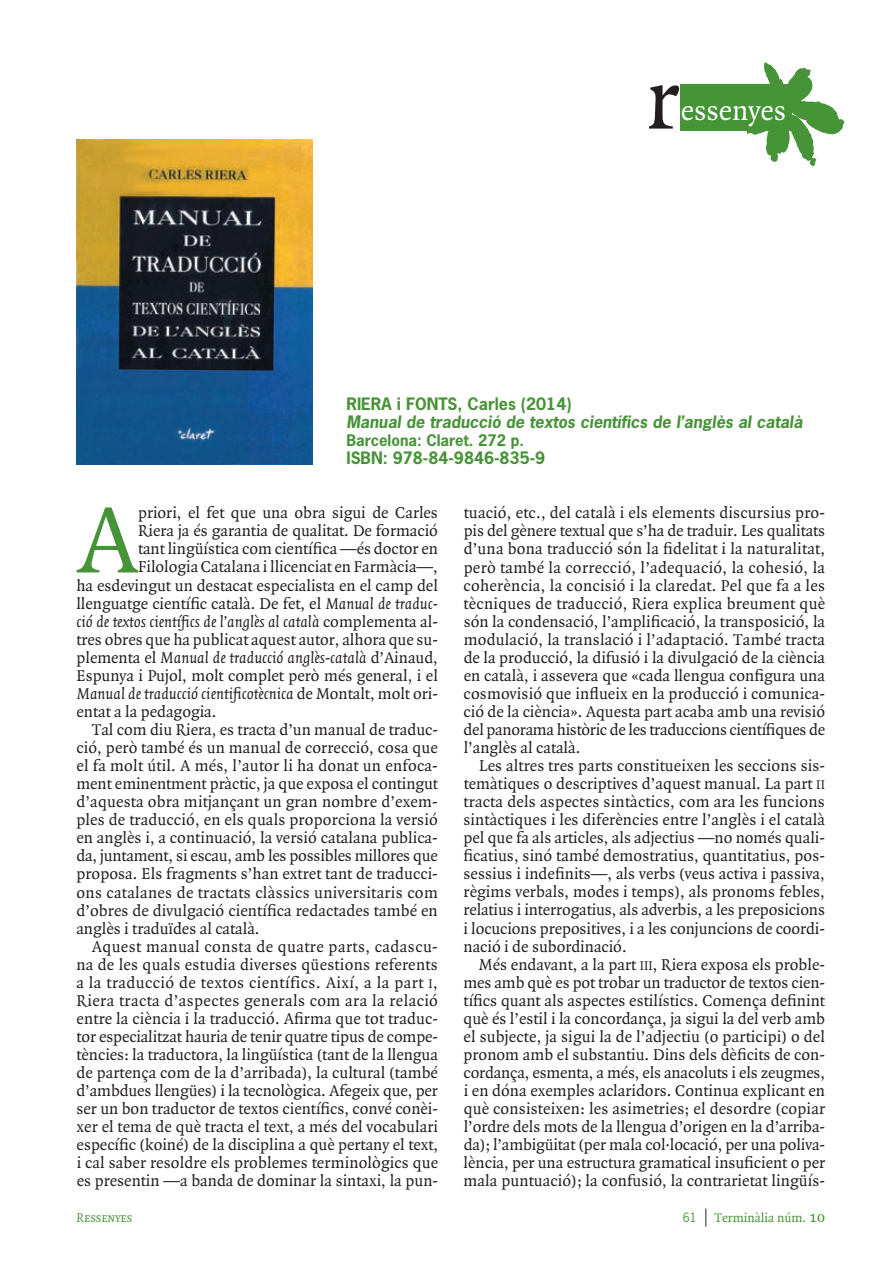
<style>
.page{position:relative;width:893px;height:1263px;background:#fff}
.page>*{position:absolute;margin:0;border:0;box-sizing:border-box;transform-origin:0 0}
.t1{font:101.4px "Quadraat";color:#479338}
.t2{font:93px "Quadraat";color:#231f20}
.t3{font:30px "Quadraat";color:#fff}
.t4{font:16.8px/18px "Quadraat";color:#231f20;text-align:justify}
.t5{font:italic 16.8px "Quadraat";color:#231f20}
.t6{font:16.8px "Quadraat";letter-spacing:.025em;color:#231f20}
.t7{font:16.8px "Quadraat";letter-spacing:.02em;color:#231f20}
.t8{font:16.8px "Quadraat";letter-spacing:.03em;color:#231f20}
.t9{font:italic 700 16.2px "News Gothic";color:#479338}
.t10{font:16.2px "News Gothic Bold SC800";color:#479338}
.t11{font:700 16.2px "News Gothic";color:#479338}
.t12{font:700 15px "News Gothic";color:#479338}
.t13{font:13.5px "Quadraat";color:#479338}
.t14{font:13.5px "Quadraat Italic Small Caps";color:#479338}
.t15{font:12px "News Gothic";color:#479338}
.s1{font-family:"News Gothic";font-weight:700}
.s2{font-style:italic}
.s3{font-style:normal}
.s4{font-family:"Quadraat Regular SC800";font-size:13.5px}
.s5{font-family:"Quadraat Small Caps";font-size:15.75px}
</style>
<div class="page">
<svg style="left:705px;top:1208px;width:1px;height:18px"></svg>
<div style="left:681px;top:84px;width:111px;height:46px;background:#479338"></div>
<svg style="left:738px;top:62px;width:107px;height:105px"></svg>
<img style="left:77px;top:139px;width:235px;height:326px">
<h2 class="t2" style="left:646px;top:51px;width:35px">r</h2>
<h3 class="t3" style="left:681px;top:94px;width:107px">essenyes</h3>
<p class="t10" style="left:346px;top:393px;width:10px">RIERA</p>
<p class="t10" style="left:397px;top:393px;width:176px"><span class="s1">i</span> FONTS, <span class="s1">Carles</span> (2014)</p>
<p class="t9" style="left:346px;top:411px;width:458px">Manual de traducció de textos científics de l’anglès al català</p>
<p class="t12" style="left:346px;top:430px;width:179px">Barcelona: Claret. 272 p.</p>
<p class="t11" style="left:346px;top:447px;width:200px">ISBN: 978-84-9846-835-9</p>
<h1 class="t1" style="left:77px;top:487px;width:63px">A</h1>
<p class="t4" style="left:138px;top:504px;width:301px">priori, el fet que una obra sigui de Carles</p>
<p class="t4" style="left:138px;top:522px;width:301px">Riera ja és garantia de qualitat. De formació</p>
<p class="t4" style="left:138px;top:541px;width:301px">tant lingüística com científica —és doctor en</p>
<p class="t4" style="left:138px;top:559px;width:301px">Filologia Catalana i llicenciat en Farmàcia—,</p>
<p class="t4" style="left:76px;top:577px;width:363px">ha esdevingut un destacat especialista en el camp del</p>
<p class="t4" style="left:76px;top:595px;width:363px">llenguatge científic català. De fet, el <span class="s2">Manual de traduc-</span></p>
<p class="t5" style="left:76px;top:612px;width:363px">ció de textos científics de l’anglès al català <span class="s3">complementa al-</span></p>
<p class="t4" style="left:76px;top:631px;width:363px">tres obres que ha publicat aquest autor, alhora que su-</p>
<p class="t5" style="left:77px;top:648px;width:363px"><span class="s3">plementa el</span> Manual de traducció anglès-català <span class="s3">d’Ainaud,</span></p>
<p class="t4" style="left:77px;top:667px;width:363px">Espunya i Pujol, molt complet però més general, i el</p>
<p class="t5" style="left:76px;top:685px;width:363px">Manual de traducció cientificotècnica <span class="s3">de Montalt, molt ori-</span></p>
<p class="t4" style="left:76px;top:703px;width:142px">entat a la pedagogia.</p>
<p class="t4" style="left:92px;top:721px;width:348px">Tal com diu Riera, es tracta d’un manual de traduc-</p>
<p class="t4" style="left:76px;top:739px;width:363px">ció, però també és un manual de correcció, cosa que</p>
<p class="t4" style="left:76px;top:757px;width:363px">el fa molt útil. A més, l’autor li ha donat un enfoca-</p>
<p class="t4" style="left:76px;top:775px;width:363px">ment eminentment pràctic, ja que exposa el contingut</p>
<p class="t4" style="left:76px;top:793px;width:363px">d’aquesta obra mitjançant un gran nombre d’exem-</p>
<p class="t4" style="left:76px;top:811px;width:363px">ples de traducció, en els quals proporciona la versió</p>
<p class="t4" style="left:76px;top:829px;width:363px">en anglès i, a continuació, la versió catalana publica-</p>
<p class="t4" style="left:76px;top:847px;width:363px">da, juntament, si escau, amb les possibles millores que</p>
<p class="t4" style="left:76px;top:866px;width:363px">proposa. Els fragments s’han extret tant de traducci-</p>
<p class="t7" style="left:76px;top:883px;width:363px">ons catalanes de tractats clàssics universitaris com</p>
<p class="t4" style="left:76px;top:902px;width:363px">d’obres de divulgació científica redactades també en</p>
<p class="t4" style="left:76px;top:920px;width:185px">anglès i traduïdes al català.</p>
<p class="t6" style="left:92px;top:938px;width:347px">Aquest manual consta de quatre parts, cadascu-</p>
<p class="t4" style="left:76px;top:956px;width:363px">na de les quals estudia diverses qüestions referents</p>
<p class="t8" style="left:76px;top:974px;width:363px">a la traducció de textos científics. Així, a la part <span class="s4">i</span>,</p>
<p class="t6" style="left:77px;top:991px;width:363px">Riera tracta d’aspectes generals com ara la relació</p>
<p class="t4" style="left:77px;top:1010px;width:363px">entre la ciència i la traducció. Afirma que tot traduc-</p>
<p class="t4" style="left:77px;top:1028px;width:363px">tor especialitzat hauria de tenir quatre tipus de compe-</p>
<p class="t4" style="left:77px;top:1046px;width:363px">tències: la traductora, la lingüística (tant de la llengua</p>
<p class="t4" style="left:77px;top:1064px;width:363px">de partença com de la d’arribada), la cultural (també</p>
<p class="t4" style="left:77px;top:1082px;width:363px">d’ambdues llengües) i la tecnològica. Afegeix que, per</p>
<p class="t4" style="left:77px;top:1100px;width:363px">ser un bon traductor de textos científics, convé conèi-</p>
<p class="t4" style="left:77px;top:1118px;width:363px">xer el tema de què tracta el text, a més del vocabulari</p>
<p class="t4" style="left:77px;top:1136px;width:363px">específic (koiné) de la disciplina a què pertany el text,</p>
<p class="t4" style="left:77px;top:1154px;width:363px">i cal saber resoldre els problemes terminològics que</p>
<p class="t4" style="left:77px;top:1172px;width:363px">es presentin —a banda de dominar la sintaxi, la pun-</p>
<p class="t4" style="left:464px;top:504px;width:363px">tuació, etc., del català i els elements discursius pro&shy;pis del gènere textual que s’ha de traduir. Les qualitats d’una bona traducció són la fidelitat i la naturalitat, però també la correcció, l’adequació, la cohesió, la coherència, la concisió i la claredat. Pel que fa a les tècniques de traducció, Riera explica breument què són la condensació, l’amplificació, la transposició, la modulació, la translació i l’adaptació. També tracta de la producció, la difusió i la divulgació de la ciència en català, i assevera que «cada llengua configura una cosmovisió que influeix en la producció i comunica&shy;ció de la ciència». Aquesta part acaba amb una revisió del panorama històric de les traduccions científiques de l’anglès al català.</p>
<p class="t4" style="left:463px;top:757px;width:363px;text-indent:16px">Les altres tres parts constitueixen les seccions sis&shy;temàtiques o descriptives d’aquest manual. La part <span class="s4">ii </span>tracta dels aspectes sintàctics, com ara les funcions sintàctiques i les diferències entre l’anglès i el català pel que fa als articles, als adjectius —no només quali&shy;ficatius, sinó també demostratius, quantitatius, pos&shy;sessius i indefinits—, als verbs (veus activa i passiva, règims verbals, modes i temps), als pronoms febles, relatius i interrogatius, als adverbis, a les preposicions i locucions prepositives, i a les conjuncions de coordi&shy;nació i de subordinació.</p>
<p class="t4" style="left:463px;top:956px;width:363px;text-indent:15px">Més endavant, a la part <span class="s4">iii</span>, Riera exposa els proble&shy;mes amb què es pot trobar un traductor de textos cien&shy;tífics quant als aspectes estilístics. Comença definint què és l’estil i la concordança, ja sigui la del verb amb el subjecte, ja sigui la de l’adjectiu (o participi) o del pronom amb el substantiu. Dins dels dèficits de con&shy;cordança, esmenta, a més, els anacoluts i els zeugmes, i en dóna exemples aclaridors. Continua explicant en què consisteixen: les asimetries; el desordre (copiar l’ordre dels mots de la llengua d’origen en la d’arriba&shy;da); l’ambigüitat (per mala col·locació, per una poliva&shy;lència, per una estructura gramatical insuficient o per mala puntuació); la confusió, la contrarietat lingüís-</p>
<p class="t14" style="left:77px;top:1211px;width:57px">Ressenyes</p>
<p class="t15" style="left:683px;top:1210px;width:15px">61</p>
<p class="t13" style="left:714px;top:1211px;width:112px">Terminàlia núm. <span class="s5">10</span></p>
</div>
